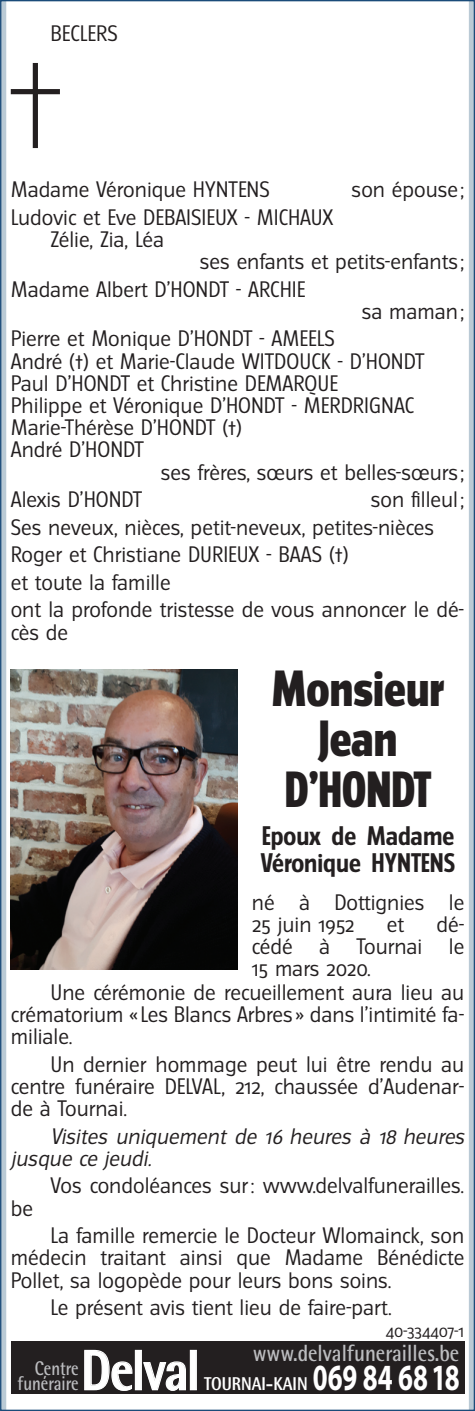
<style>
.page{position:relative;width:475px;height:1411px;background:#fff}
.page>*{position:absolute;margin:0;border:0;box-sizing:border-box;transform-origin:0 0}
.t1{font:800 57px "Rotis Semi Sans";letter-spacing:-.03em;color:#fff;scale:.86 1}
.t2{font:800 45.5px/50.8px "Turmino";color:#231f20;text-align:center}
.t3{font:700 37px "Myriad";letter-spacing:.005em;color:#fff;scale:.72 1}
.t4{font:700 24px/26.8px "Turmino";color:#231f20}
.t5{font:700 23.5px "Rotis Semi Sans";color:#bcbdc0;scale:.86 1}
.t6{font:20px/22.2px "Turmino";color:#231f20}
.t7{font:italic 20px/22.2px "Turmino";color:#231f20}
.t8{font:700 19.75px/15.5px "Rotis Semi Sans";color:#bcbdc0;text-align:right;scale:.82 1}
.t9{font:800 18.5px "Rotis Semi Sans";color:#fff;scale:.86 1}
.t10{font:16px "Turmino";letter-spacing:-.01em;color:#231f20}
</style>
<div class="page">
<svg style="left:0;top:0;width:6px;height:1410px;background:#87a1b7"></svg>
<svg style="left:469px;top:0;width:6px;height:1410px;background:#aabdcc"></svg>
<svg style="left:11px;top:63px;width:49px;height:85px"></svg>
<div style="left:11px;top:1341px;width:453px;height:52px;background:#231f20"></div>
<svg style="left:84px;top:1349px;width:49px;height:42px"></svg>
<div style="left:135px;top:1349px;width:7px;height:41px;border:1px solid #fff"></div>
<svg style="left:143px;top:1361px;width:43px;height:30px"></svg>
<div style="left:190px;top:1349px;width:7px;height:41px;border:1px solid #fff"></div>
<img style="left:11px;top:669px;width:227px;height:300px">
<p class="t6" style="left:50px;top:22px;width:69px">BECLERS</p>
<p class="t6" style="left:11px;top:178px;width:261px">Madame Véronique HYNTENS</p>
<p class="t6" style="left:352px;top:178px;width:114px">son épouse;</p>
<p class="t6" style="left:11px;top:206px;width:324px">Ludovic et Eve DEBAISIEUX - MICHAUX</p>
<p class="t6" style="left:50px;top:228px;width:115px">Zélie, Zia, Léa</p>
<p class="t6" style="left:200px;top:250px;width:266px">ses enfants et petits-enfants ;</p>
<p class="t6" style="left:11px;top:278px;width:296px">Madame Albert D’HONDT - ARCHIE</p>
<p class="t6" style="left:362px;top:300px;width:104px">sa maman;</p>
<p class="t6" style="left:11px;top:327px;width:326px">Pierre et Monique D’HONDT - AMEELS</p>
<p class="t6" style="left:11px;top:350px;width:415px">André (†) et Marie-Claude WITDOUCK - D’HONDT</p>
<p class="t6" style="left:11px;top:372px;width:329px">Paul D’HONDT et Christine DEMARQUE</p>
<p class="t6" style="left:11px;top:394px;width:405px">Philippe et Véronique D’HONDT - MERDRIGNAC</p>
<p class="t6" style="left:11px;top:416px;width:233px">Marie-Thérèse D’HONDT (†)</p>
<p class="t6" style="left:11px;top:438px;width:135px">André D’HONDT</p>
<p class="t6" style="left:161px;top:461px;width:305px">ses frères, sœurs et belles-sœurs ;</p>
<p class="t6" style="left:11px;top:488px;width:133px">Alexis D’HONDT</p>
<p class="t6" style="left:11px;top:486px;width:455px;line-height:27.5px;text-indent:360px">son filleul ; Ses neveux, nièces, petit-neveux, petites-nièces Roger et Christiane DURIEUX - BAAS (†)<br>et toute la famille<br>ont la profonde tristesse de vous annoncer le dé-</p>
<p class="t6" style="left:11px;top:621px;width:59px">cès de</p>
<h2 class="t2" style="left:272px;top:662px;width:174px">Monsieur<br>Jean<br>D’HONDT</h2>
<p class="t4" style="left:261px;top:822px;width:196px">Epoux de Madame<br>Véronique HYNTENS</p>
<p class="t6" style="left:252px;top:891px;width:214px">né à Dottignies le<br>25 juin 1952</p>
<p class="t6" style="left:387px;top:913px;width:19px">et</p>
<p class="t6" style="left:436px;top:913px;width:29px">dé-</p>
<p class="t6" style="left:252px;top:935px;width:42px">cédé</p>
<p class="t6" style="left:319px;top:935px;width:13px">à</p>
<p class="t6" style="left:356px;top:935px;width:67px">Tournai</p>
<p class="t6" style="left:449px;top:935px;width:17px">le</p>
<p class="t6" style="left:252px;top:957px;width:120px">15 mars 2020.</p>
<p class="t6" style="left:50px;top:980px;width:415px">Une cérémonie de recueillement aura lieu au</p>
<p class="t6" style="left:11px;top:1003px;width:455px">crématorium « Les Blancs Arbres » dans l’intimité fa-</p>
<p class="t6" style="left:11px;top:1025px;width:63px">miliale.</p>
<p class="t6" style="left:11px;top:1052px;width:455px;text-align:justify;text-indent:40px">Un dernier hommage peut lui être rendu au centre funéraire DELVAL, 212, chaussée d’Audenar&shy;de à Tournai.</p>
<p class="t7" style="left:11px;top:1124px;width:459px;text-indent:40px">Visites uniquement de 16 heures à 18 heures jusque ce jeudi.</p>
<p class="t6" style="left:50px;top:1174px;width:415px">Vos condoléances sur: www.delvalfunerailles.</p>
<p class="t6" style="left:11px;top:1196px;width:24px">be</p>
<p class="t6" style="left:11px;top:1224px;width:455px;text-align:justify;text-indent:40px">La famille remercie le Docteur Wlomainck, son médecin traitant ainsi que Madame Bénédicte Pollet, sa logopède pour leurs bons soins.</p>
<p class="t6" style="left:50px;top:1296px;width:343px">Le présent avis tient lieu de faire-part.</p>
<p class="t10" style="left:386px;top:1320px;width:80px">40‑334407‑1</p>
<h1 class="t1" style="left:81px;top:1333px;width:139px">Delval</h1>
<p class="t5" style="left:253px;top:1338px;width:242px">www.delvalfunerailles.be</p>
<p class="t9" style="left:204px;top:1371px;width:122px">TOURNAI-KAIN</p>
<p class="t8" style="left:18px;top:1359px;width:76px">Centre funéraire</p>
<h3 class="t3" style="left:313px;top:1358px;width:206px">069 84 6818</h3>
</div>
